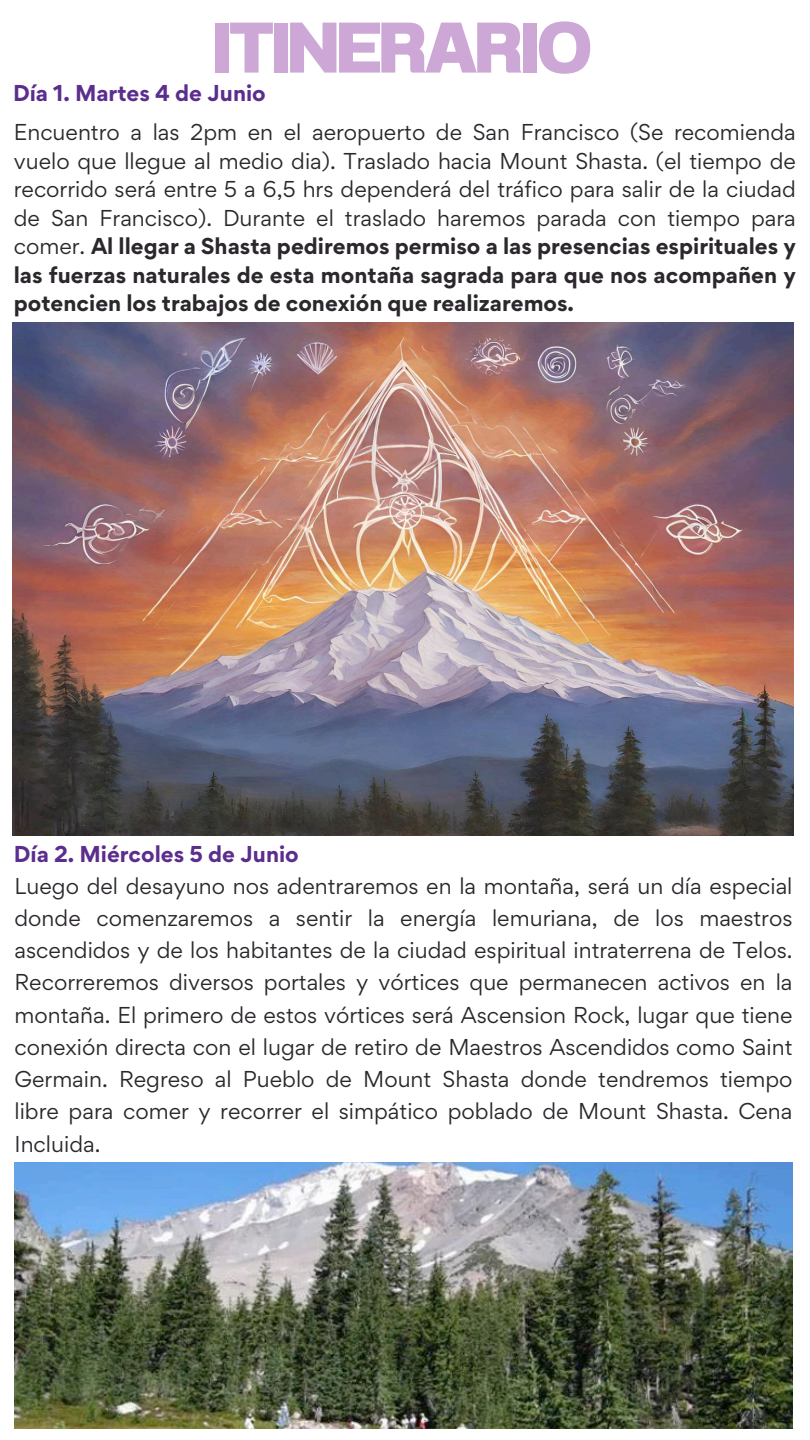
<style>
.page{position:relative;width:810px;height:1440px;background:#fff}
.page>*{position:absolute;margin:0;border:0;box-sizing:border-box;transform-origin:0 0}
.t1{font:800 71.4px "Anantason";letter-spacing:-.035em;color:#cda7d6}
.t2{font:20.5px/32.2px "Gordita";color:#2b272c;text-align:justify}
.t3{font:700 20.5px "Gordita";color:#5b2d8d}
.s1{font-weight:700}
</style>
<div class="page">
<img style="left:15px;top:1162px;width:777px;height:267px">
<img style="left:12px;top:323px;width:782px;height:513px">
<h1 class="t1" style="left:213px;top:6px;width:381px">ITINERARIO</h1>
<p class="t3" style="left:13px;top:80px;width:254px">Día 1. Martes 4 de Junio</p>
<p class="t2" style="left:14px;top:118px;width:784px;line-height:28.5px">Encuentro a las 2pm en el aeropuerto de San Francisco (Se recomienda vuelo que llegue al medio dia). Traslado hacia Mount Shasta. (el tiempo de recorrido será entre 5 a 6,5 hrs dependerá del tráfico para salir de la ciudad de San Francisco). Durante el traslado haremos parada con tiempo para comer. <span class="s1">Al llegar a Shasta pediremos permiso a las presencias espirituales y las fuerzas naturales de esta montaña sagrada para que nos acompañen y potencien los trabajos de conexión que realizaremos.</span></p>
<p class="t3" style="left:14px;top:840px;width:287px">Día 2. Miércoles 5 de Junio</p>
<p class="t2" style="left:15px;top:869px;width:780px">Luego del desayuno nos adentraremos en la montaña, será un día especial donde comenzaremos a sentir la energía lemuriana, de los maestros ascendidos y de los habitantes de la ciudad espiritual intraterrena de Telos.<br>Recorreremos diversos portales y vórtices que permanecen activos en la montaña. El primero de estos vórtices será Ascension Rock, lugar que tiene conexión directa con el lugar de retiro de Maestros Ascendidos como Saint Germain. Regreso al Pueblo de Mount Shasta donde tendremos tiempo libre para comer y recorrer el simpático poblado de Mount Shasta. Cena Incluida.</p>
</div>
